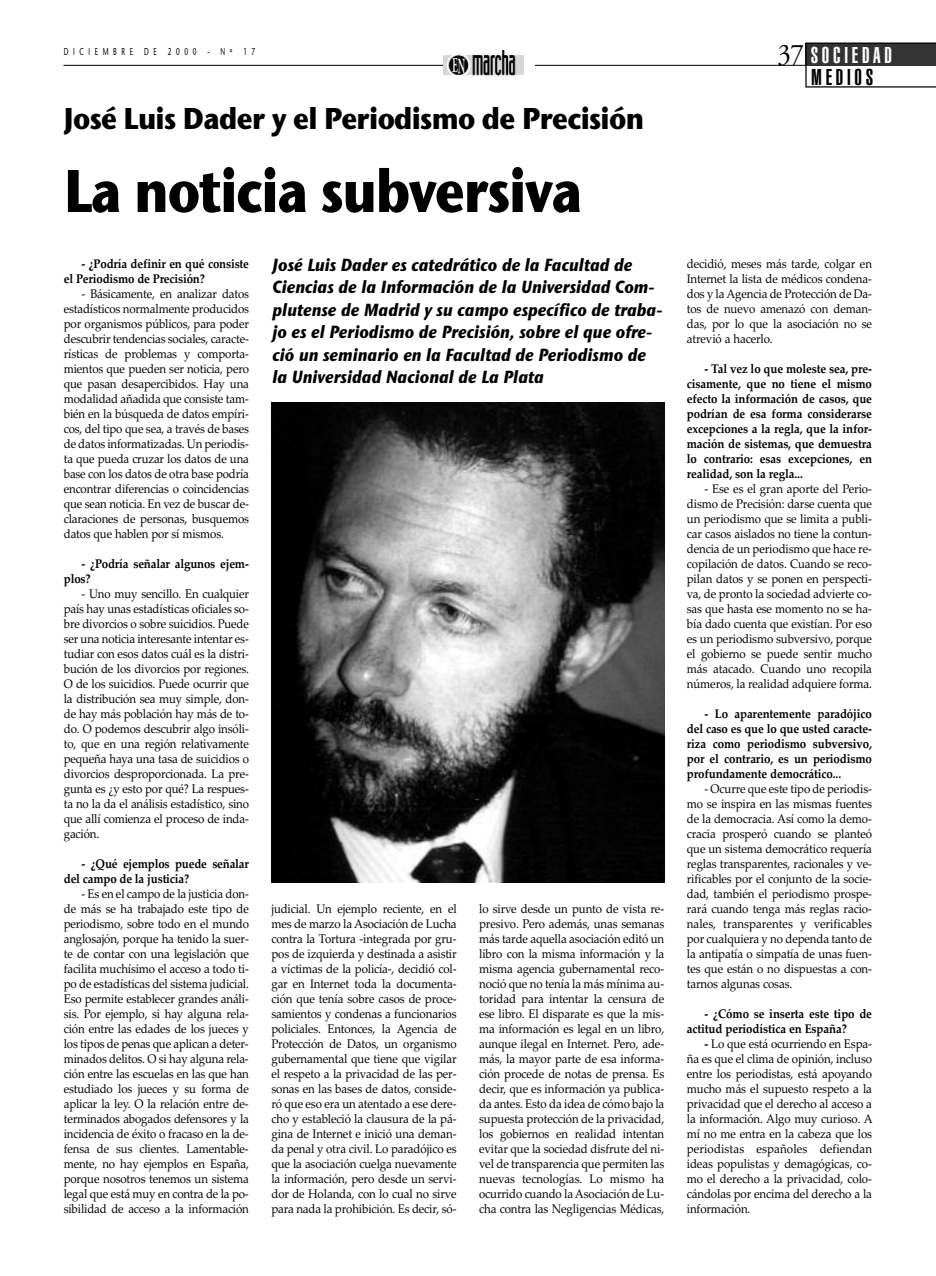
<style>
.page{position:relative;width:936px;height:1276px;background:#fff}
.page>*{position:absolute;margin:0;border:0;box-sizing:border-box;transform-origin:0 0}
.t1{font:60px "Stone Sans ITCTT Bold";letter-spacing:-.025em;color:#000;scale:.85 1}
.t2{font:30px "Stone Sans ITCTT Bold";letter-spacing:-.025em;color:#000;scale:.9 1}
.t3{font:30px "Adobe Garamond";color:#000;scale:.9 1}
.t4{font:900 extra-condensed 22.5px "Helvetica";letter-spacing:.165em;color:#fff}
.t5{font:900 extra-condensed 22.5px "Helvetica";letter-spacing:.165em;color:#000}
.t6{font:italic 17.5px/22.5px "Stone Sans ITCTT Bold";color:#000;scale:.9 1}
.t7{font:12.5px/15px "Palatino Linotype";letter-spacing:-.01em;color:#000;text-align:justify;scale:.92 1}
.t8{font:700 12.5px/15px "Palatino Linotype";letter-spacing:-.01em;color:#000;scale:.92 1}
.t9{font:10px "Stone Sans ITCTT Medium";letter-spacing:.705em;color:#000;scale:.65 1}
.s1{font-weight:700}
</style>
<div class="page">
<hr style="left:63px;top:65px;width:872px;height:1px;background:#000">
<div style="left:443px;top:43px;width:91px;height:35px;background:#fff"></div>
<img style="left:443px;top:50px;width:80px;height:27px">
<svg style="left:805px;top:43px;width:130px;height:45px"></svg>
<img style="left:271px;top:403px;width:393px;height:480px">
<p class="t9" style="left:64px;top:45px;width:296px">DICIEMBRE DE 2000 - Nº 17</p>
<h2 class="t3" style="left:777px;top:36px;width:31px">37</h2>
<h3 class="t4" style="left:810px;top:46px;width:83px">SOCIEDAD</h3>
<h3 class="t5" style="left:811px;top:69px;width:64px">MEDIOS</h3>
<h2 class="t2" style="left:64px;top:99px;width:646px">José Luis Dader y el Periodismo de Precisión</h2>
<h1 class="t1" style="left:64px;top:152px;width:611px">La noticia subversiva</h1>
<p class="t8" style="left:64px;top:256px;width:203px;text-indent:18px">- ¿Podría definir en qué consiste el Periodismo de Precisión?</p>
<p class="t7" style="left:64px;top:286px;width:203px;text-indent:18px">- Básicamente, en analizar datos estadísticos normalmente producidos por organismos públicos, para poder descubrir tendencias sociales, caracte&shy;rísticas de problemas y comporta&shy;mientos que pueden ser noticia, pero que pasan desapercibidos. Hay una modalidad añadida que consiste tam&shy;bién en la búsqueda de datos empíri&shy;cos, del tipo que sea, a través de bases de datos informatizadas. Un periodis&shy;ta que pueda cruzar los datos de una base con los datos de otra base podría encontrar diferencias o coincidencias que sean noticia. En vez de buscar de&shy;claraciones de personas, busquemos datos que hablen por sí mismos.</p>
<p class="t8" style="left:64px;top:556px;width:203px;text-indent:18px">- ¿Podría señalar algunos ejem&shy;plos?</p>
<p class="t7" style="left:64px;top:586px;width:203px;text-indent:18px">- Uno muy sencillo. En cualquier país hay unas estadísticas oficiales so&shy;bre divorcios o sobre suicidios. Puede ser una noticia interesante intentar es&shy;tudiar con esos datos cuál es la distri&shy;bución de los divorcios por regiones.<br>O de los suicidios. Puede ocurrir que la distribución sea muy simple, don&shy;de hay más población hay más de to&shy;do. O podemos descubrir algo insóli&shy;to, que en una región relativamente pequeña haya una tasa de suicidios o divorcios desproporcionada. La pre&shy;gunta es ¿y esto por qué? La respues&shy;ta no la da el análisis estadístico, sino que allí comienza el proceso de inda&shy;gación.</p>
<p class="t8" style="left:64px;top:856px;width:203px;text-indent:18px">- ¿Qué ejemplos puede señalar del campo de la justicia?</p>
<p class="t7" style="left:64px;top:886px;width:203px;text-indent:18px">- Es en el campo de la justicia don&shy;de más se ha trabajado este tipo de periodismo, sobre todo en el mundo anglosajón, porque ha tenido la suer&shy;te de contar con una legislación que facilita muchísimo el acceso a todo ti&shy;po de estadísticas del sistema judicial.<br>Eso permite establecer grandes análi&shy;sis. Por ejemplo, si hay alguna rela&shy;ción entre las edades de los jueces y los tipos de penas que aplican a deter&shy;minados delitos. O si hay alguna rela&shy;ción entre las escuelas en las que han estudiado los jueces y su forma de aplicar la ley. O la relación entre de&shy;terminados abogados defensores y la incidencia de éxito o fracaso en la de&shy;fensa de sus clientes. Lamentable&shy;mente, no hay ejemplos en España, porque nosotros tenemos un sistema legal que está muy en contra de la po&shy;sibilidad de acceso a la información</p>
<p class="t6" style="left:272px;top:253px;width:434px">José Luis Dader es catedrático de la Facultad de Ciencias de la Información de la Universidad Com&shy;plutense de Madrid y su campo específico de traba&shy;jo es el Periodismo de Precisión, sobre el que ofre&shy;ció un seminario en la Facultad de Periodismo de la Universidad Nacional de La Plata</p>
<p class="t7" style="left:271px;top:901px;width:203px">judicial. Un ejemplo reciente, en el mes de marzo la Asociación de Lucha contra la Tortura -integrada por gru&shy;pos de izquierda y destinada a asistir a víctimas de la policía-, decidió col&shy;gar en Internet toda la documenta&shy;ción que tenía sobre casos de proce&shy;samientos y condenas a funcionarios policiales. Entonces, la Agencia de Protección de Datos, un organismo gubernamental que tiene que vigilar el respeto a la privacidad de las per&shy;sonas en las bases de datos, conside&shy;ró que eso era un atentado a ese dere&shy;cho y estableció la clausura de la pá&shy;gina de Internet e inició una deman&shy;da penal y otra civil. Lo paradójico es que la asociación cuelga nuevamente la información, pero desde un servi&shy;dor de Holanda, con lo cual no sirve para nada la prohibición. Es decir, só-</p>
<p class="t7" style="left:479px;top:901px;width:203px">lo sirve desde un punto de vista re&shy;presivo. Pero además, unas semanas más tarde aquella asociación editó un libro con la misma información y la misma agencia gubernamental reco&shy;noció que no tenía la más mínima au&shy;toridad para intentar la censura de ese libro. El disparate es que la mis&shy;ma información es legal en un libro, aunque ilegal en Internet. Pero, ade&shy;más, la mayor parte de esa informa&shy;ción procede de notas de prensa. Es decir, que es información ya publica&shy;da antes. Esto da idea de cómo bajo la supuesta protección de la privacidad, los gobiernos en realidad intentan evitar que la sociedad disfrute del ni&shy;vel de transparencia que permiten las nuevas tecnologías. Lo mismo ha ocurrido cuando la Asociación de Lu&shy;cha contra las Negligencias Médicas,</p>
<p class="t7" style="left:686px;top:256px;width:203px">decidió, meses más tarde, colgar en Internet la lista de médicos condena&shy;dos y la Agencia de Protección de Da&shy;tos de nuevo amenazó con deman&shy;das, por lo que la asociación no se atrevió a hacerlo.</p>
<p class="t8" style="left:686px;top:361px;width:203px;text-align:justify;text-indent:18px">- Tal vez lo que moleste sea, pre&shy;cisamente, que no tiene el mismo efecto la información de casos, que podrían de esa forma considerarse excepciones a la regla, que la infor&shy;mación de sistemas, que demuestra lo contrario: esas excepciones, en realidad, son la regla...</p>
<p class="t7" style="left:686px;top:481px;width:203px;text-indent:18px">- Ese es el gran aporte del Perio&shy;dismo de Precisión: darse cuenta que un periodismo que se limita a publi&shy;car casos aislados no tiene la contun&shy;dencia de un periodismo que hace re&shy;copilación de datos. Cuando se reco&shy;pilan datos y se ponen en perspecti&shy;va, de pronto la sociedad advierte co&shy;sas que hasta ese momento no se ha&shy;bía dado cuenta que existían. Por eso es un periodismo subversivo, porque el gobierno se puede sentir mucho más atacado. Cuando uno recopila números, la realidad adquiere forma.</p>
<p class="t8" style="left:686px;top:706px;width:203px;text-align:justify;text-indent:18px">- Lo aparentemente paradójico del caso es que lo que usted caracte&shy;riza como periodismo subversivo, por el contrario, es un periodismo profundamente democrático...</p>
<p class="t7" style="left:686px;top:781px;width:203px;text-indent:18px">- Ocurre que este tipo de periodis&shy;mo se inspira en las mismas fuentes de la democracia. Así como la demo&shy;cracia prosperó cuando se planteó que un sistema democrático requería reglas transparentes, racionales y ve&shy;rificables por el conjunto de la socie&shy;dad, también el periodismo prospe&shy;rará cuando tenga más reglas racio&shy;nales, transparentes y verificables por cualquiera y no dependa tanto de la antipatía o simpatía de unas fuen&shy;tes que están o no dispuestas a con&shy;tarnos algunas cosas.</p>
<p class="t8" style="left:686px;top:1006px;width:203px;text-indent:18px">- ¿Cómo se inserta este tipo de actitud periodística en España?</p>
<p class="t7" style="left:686px;top:1036px;width:203px;text-indent:18px"><span class="s1">-</span> Lo que está ocurriendo en Espa&shy;ña es que el clima de opinión, incluso entre los periodistas, está apoyando mucho más el supuesto respeto a la privacidad que el derecho al acceso a la información. Algo muy curioso. A mí no me entra en la cabeza que los periodistas españoles defiendan ideas populistas y demagógicas, co&shy;mo el derecho a la privacidad, colo&shy;cándolas por encima del derecho a la información.</p>
</div>
